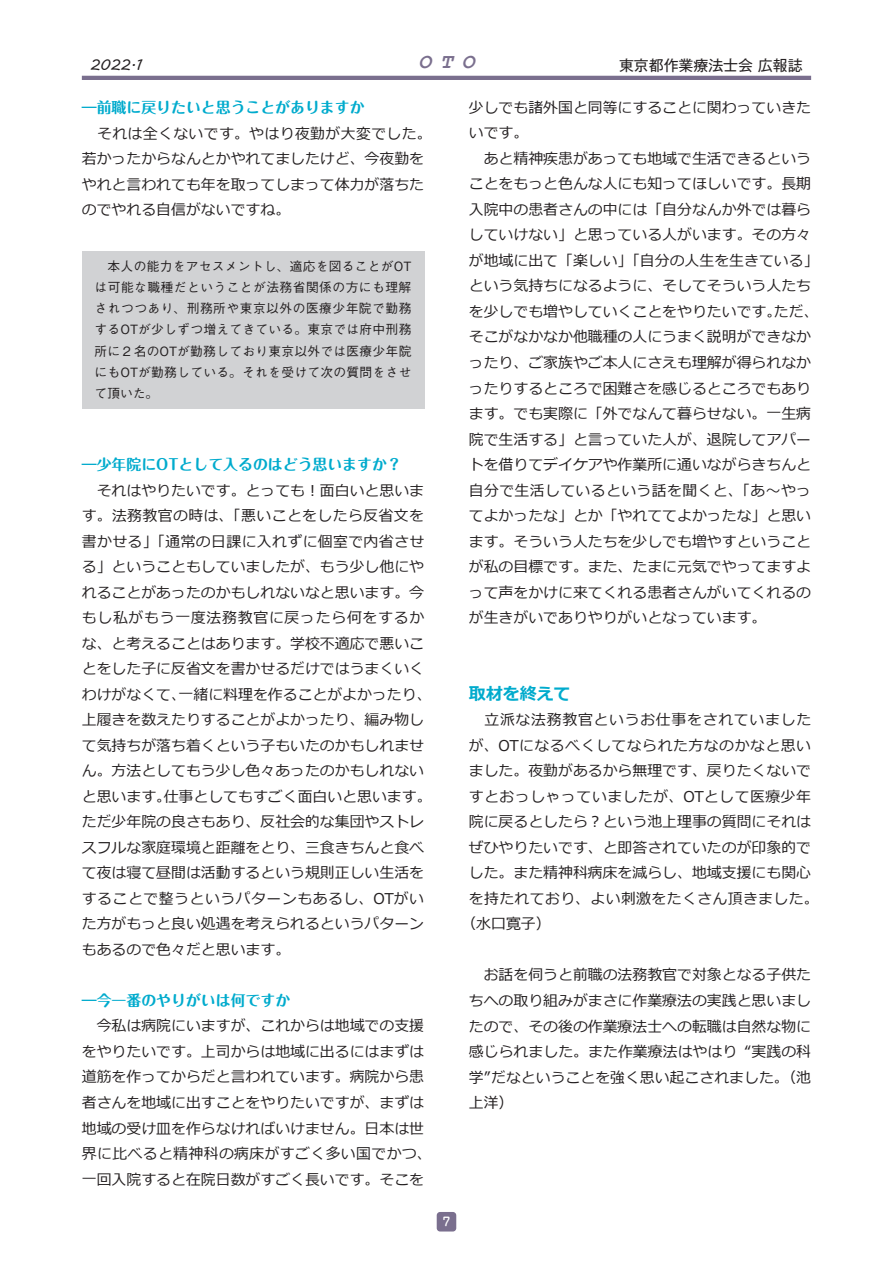
<style>
.page{position:relative;width:893px;height:1263px;background:#fff}
.page>*{position:absolute;margin:0;border:0;box-sizing:border-box;transform-origin:0 0}
.t1{font:italic 700 21.3px "Courier New";color:#7a6f8e}
.t2{font:700 16.95px "Meiryo";color:#00abcd}
.t3{font:14.85px/25.5px "Meiryo";color:#231f20}
.t4{font:700 14.85px "Maru Fo Pro";color:#00abcd}
.t5{font:14.85px "Meiryo";letter-spacing:.035em;color:#231f20}
.t6{font:14.85px "Meiryo";letter-spacing:.025em;color:#231f20}
.t7{font:14.85px "Meiryo";letter-spacing:.05em;color:#231f20}
.t8{font:14.85px "Gothic MB101 Pro";color:#231f20}
.t9{font:14.85px "MV Boli";color:#231f20}
.t10{font:500 12.75px/21.3px "Gothic BBB Pro";letter-spacing:.02em;color:#231f20;text-align:justify}
.t11{font:500 11.85px "Jun 34 Pro";color:#fff}
</style>
<div class="page">
<hr style="left:82px;top:76px;width:729px;height:4px;background:#7a6f8e">
<div style="left:437px;top:1212px;width:19px;height:19px;background:#7a6f8e;border-radius:3px"></div>
<div style="left:82px;top:251px;width:342px;height:157px;background:#d1d2d4"></div>
<p class="t9" style="left:90px;top:55px;width:53px">2022.1</p>
<h1 class="t1" style="left:418px;top:47px;width:58px">OTO</h1>
<p class="t8" style="left:619px;top:53px;width:185px">東京都作業療法士会 広報誌</p>
<p class="t4" style="left:82px;top:96px;width:284px">―前職に戻りたいと思うことがありますか</p>
<p class="t3" style="left:82px;top:121px;width:351px">　それは全くないです。やはり夜勤が大変でした。若かったからなんとかやれてましたけど、今夜勤をやれと言われても年を取ってしまって体力が落ちたのでやれる自信がないですね。</p>
<p class="t10" style="left:95px;top:254px;width:318px">　本人の能力をアセスメントし、適応を図ることがOTは可能な職種だということが法務省関係の方にも理解されつつあり、刑務所や東京以外の医療少年院で勤務するOTが少しずつ増えてきている。東京では府中刑務所に２名のOTが勤務しており東京以外では医療少年院にもOTが勤務している。それを受けて次の質問をさせて頂いた。</p>
<p class="t4" style="left:82px;top:453px;width:321px">―少年院にOTとして入るのはどう思いますか？</p>
<p class="t3" style="left:82px;top:478px;width:351px">　それはやりたいです。とっても！面白いと思います。法務教官の時は、「悪いことをしたら反省文を書かせる」「通常の日課に入れずに個室で内省させる」ということもしていましたが、もう少し他にやれることがあったのかもしれないなと思います。今もし私がもう一度法務教官に戻ったら何をするかな、と考えることはあります。学校不適応で悪いことをした子に反省文を書かせるだけではうまくいくわけがなくて、一緒に料理を作ることがよかったり、上履きを数えたりすることがよかったり、編み物して気持ちが落ち着くという子もいたのかもしれません。方法としてもう少し色々あったのかもしれないと思います。仕事としてもすごく面白いと思います。ただ少年院の良さもあり、反社会的な集団やストレスフルな家庭環境と距離をとり、三食きちんと食べて夜は寝て昼間は活動するという規則正しい生活をすることで整うというパターンもあるし、OTがいた方がもっと良い処遇を考えられるというパターンもあるので色々だと思います。</p>
<p class="t4" style="left:82px;top:988px;width:210px">―今一番のやりがいは何ですか</p>
<p class="t3" style="left:82px;top:1014px;width:351px">　今私は病院にいますが、これからは地域での支援をやりたいです。上司からは地域に出るにはまずは道筋を作ってからだと言われています。病院から患者さんを地域に出すことをやりたいですが、まずは地域の受け皿を作らなければいけません。日本は世界に比べると精神科の病床がすごく多い国でかつ、一回入院すると在院日数がすごく長いです。そこを</p>
<p class="t3" style="left:469px;top:96px;width:351px">少しでも諸外国と同等にすることに関わっていきたいです。<br>　あと精神疾患があっても地域で生活できるということをもっと色んな人にも知ってほしいです。長期入院中の患者さんの中には「自分なんか外では暮らしていけない」と思っている人がいます。その方々が地域に出て「楽しい」「自分の人生を生きている」という気持ちになるように、そしてそういう人たちを少しでも増やしていくことをやりたいです。ただ、そこがなかなか他職種の人にうまく説明ができなかったり、ご家族やご本人にさえも理解が得られなかったりするところで困難さを感じるところでもあります。でも実際に「外でなんて暮らせない。一生病院で生活する」と言っていた人が、退院してアパートを借りてデイケアや作業所に通いながらきちんと自分で生活しているという話を聞くと、「あ～やってよかったな」とか「やれててよかったな」と思います。そういう人たちを少しでも増やすということが私の目標です。また、たまに元気でやってますよって声をかけに来てくれる患者さんがいてくれるのが生きがいでありやりがいとなっています。</p>
<p class="t2" style="left:469px;top:681px;width:104px">取材を終えて</p>
<p class="t7" style="left:469px;top:710px;width:344px">　立派な法務教官というお仕事をされていました</p>
<p class="t5" style="left:469px;top:735px;width:344px">が、OTになるべくしてなられた方なのかなと思い</p>
<p class="t3" style="left:469px;top:759px;width:344px">ました。夜勤があるから無理です、戻りたくないで</p>
<p class="t5" style="left:469px;top:786px;width:344px">すとおっしゃっていましたが、OTとして医療少年</p>
<p class="t3" style="left:469px;top:810px;width:344px">院に戻るとしたら？という池上理事の質問にそれは</p>
<p class="t3" style="left:469px;top:835px;width:344px">ぜひやりたいです、と即答されていたのが印象的で</p>
<p class="t3" style="left:469px;top:861px;width:344px">した。また精神科病床を減らし、地域支援にも関心</p>
<p class="t6" style="left:469px;top:888px;width:351px">を持たれており、よい刺激をたくさん頂きました。</p>
<p class="t3" style="left:461px;top:912px;width:91px">（水口寛子）</p>
<p class="t3" style="left:469px;top:963px;width:344px;text-align:justify">　お話を伺うと前職の法務教官で対象となる子供たちへの取り組みがまさに作業療法の実践と思いましたので、その後の作業療法士への転職は自然な物に感じられました。また作業療法はやはり “実践の科学”だなということを強く思い起こされました。（池上洋）</p>
<p class="t11" style="left:443px;top:1212px;width:9px">7</p>
</div>
